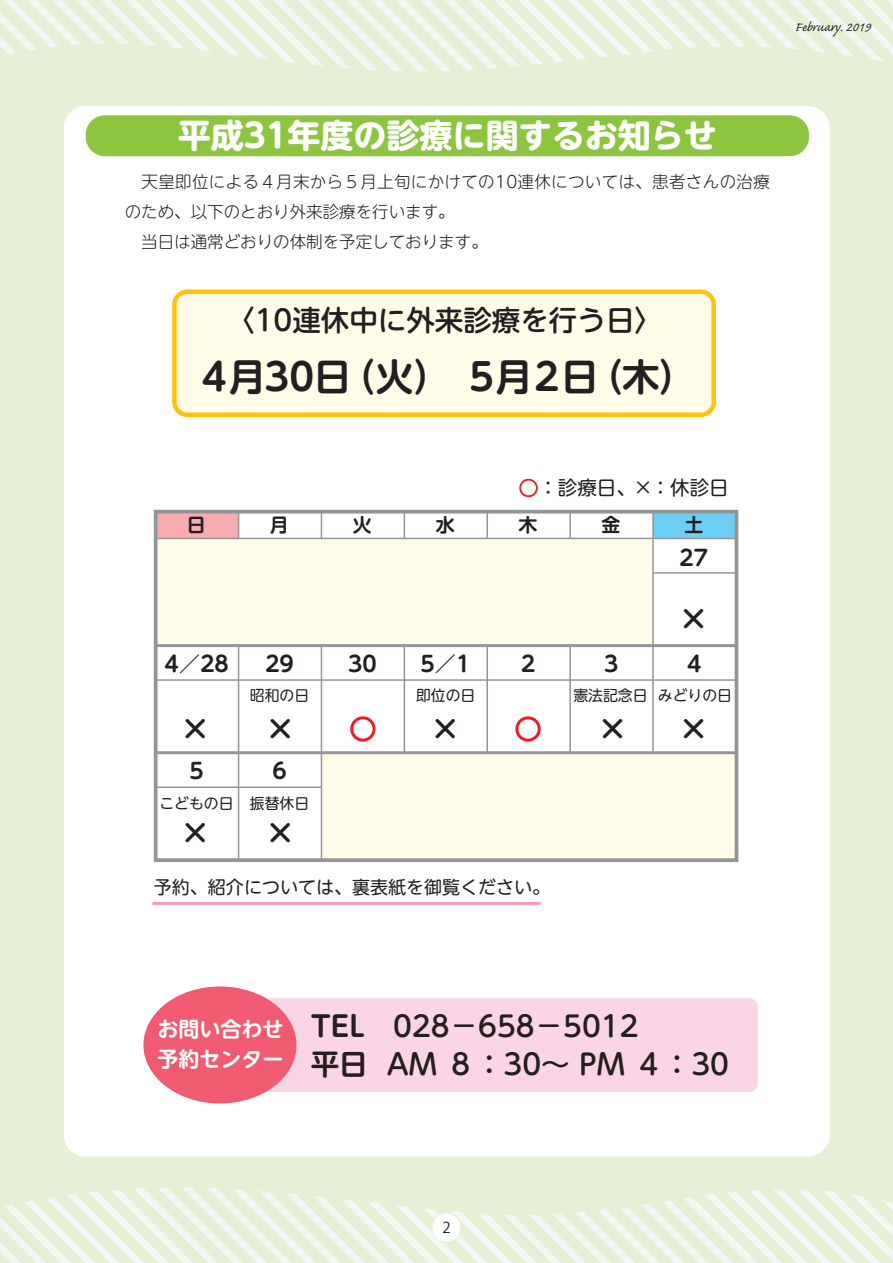
<style>
.page{position:relative;width:893px;height:1263px;background:#fff}
.page>*{position:absolute;margin:0;border:0;box-sizing:border-box;transform-origin:0 0}
.t1{font:37.5px "UD Shin M Go Pr 6 N De Bold 90 pv RKSJ H";letter-spacing:-.115em;color:#231f20}
.t2{font:33px "UD Shin M Go Pr 6 N Bold 90 pv RKSJ H";color:#fff}
.t3{font:31.05px "UD Shin M Go Pr 6 N De Bold 90 pv RKSJ H";color:#231f20}
.t4{font:28.5px/37.5px "UD Shin M Go Pr 6 N Medium 90 pv RKSJ H";color:#231f20}
.t5{font:21.6px "UD Shin M Go Pr 6 N De Bold 90 pv RKSJ H";color:#231f20}
.t6{font:21px/30px "UD Shin M Go Pr 6 N De Bold 90 pv RKSJ H";color:#fff}
.t7{font:19.5px "UD Shin M Go Pr 6 N Regular 90 pv RKSJ H";color:#231f20}
.t8{font:18.9px "UD Shin M Go Pr 6 N De Bold 90 pv RKSJ H";color:#231f20}
.t9{font:18px "UD Shin M Go Pr 6 N Regular 90 pv RKSJ H";color:#231f20}
.t10{font:16.5px/30px "UD Shin M Go Pr 6 N Light 90 pv RKSJ H";letter-spacing:.01em;color:#231f20}
.t11{font:16.5px "Caflisch Script Pro";color:#231f20}
.t12{font:15px "Koz Go Pr 6 N Regular 90 pv RKSJ H";color:#231f20}
.t13{font:14.85px "UD Shin M Go Pr 6 N Regular 90 pv RKSJ H";color:#231f20}
.s1{color:#ed1c24}
.s2{font-family:"UD Shin M Go Pr 6 N De Bold 90 pv RKSJ H"}
</style>
<div class="page">
<div style="left:0;top:0;width:892px;height:1263px;background:#e5f0d4"></div>
<div style="left:64px;top:106px;width:765px;height:1050px;background:#fff;border-radius:21px"></div>
<svg style="left:0;top:0;width:892px;height:72px"></svg>
<svg style="left:0;top:1188px;width:892px;height:75px"></svg>
<div style="left:155px;top:540px;width:497px;height:107px;background:#fffde8"></div>
<div style="left:321px;top:754px;width:415px;height:106px;background:#fffde8"></div>
<div style="left:155px;top:511px;width:83px;height:28px;background:#f8abad"></div>
<div style="left:653px;top:511px;width:83px;height:28px;background:#6dcff6"></div>
<div style="left:86px;top:115px;width:723px;height:41px;background:#8cc63f;border-radius:19px"></div>
<div style="left:174px;top:292px;width:539px;height:123px;background:#fffde8;border-radius:13px"></div>
<div style="left:172px;top:289px;width:544px;height:128px;border:4px solid #ffc20e;border-radius:13px"></div>
<div style="left:154px;top:510px;width:584px;height:352px;border:4px solid #939598"></div>
<svg style="left:238px;top:512px;width:1px;height:26px"></svg>
<svg style="left:321px;top:512px;width:1px;height:26px"></svg>
<hr style="left:403px;top:512px;width:2px;height:26px;background:#939598">
<hr style="left:486px;top:512px;width:2px;height:26px;background:#939598">
<hr style="left:569px;top:512px;width:2px;height:26px;background:#939598">
<hr style="left:238px;top:646px;width:1px;height:214px;background:#939598">
<hr style="left:321px;top:645px;width:1px;height:215px;background:#939598">
<hr style="left:403px;top:645px;width:2px;height:108px;background:#939598">
<hr style="left:486px;top:645px;width:2px;height:108px;background:#939598">
<hr style="left:569px;top:645px;width:2px;height:108px;background:#939598">
<hr style="left:652px;top:512px;width:1px;height:241px;background:#939598">
<hr style="left:156px;top:538px;width:580px;height:1px;background:#939598">
<hr style="left:653px;top:572px;width:83px;height:2px;background:#939598">
<hr style="left:156px;top:644px;width:580px;height:3px;background:#939598">
<hr style="left:156px;top:679px;width:580px;height:2px;background:#939598">
<hr style="left:156px;top:751px;width:580px;height:3px;background:#939598">
<hr style="left:156px;top:786px;width:165px;height:2px;background:#939598">
<div style="left:519px;top:479px;width:18px;height:18px;border:1px solid #ed1c24;border-radius:50%"></div>
<div style="left:520px;top:480px;width:17px;height:17px;border:1px solid #ed1c24;border-radius:50%"></div>
<div style="left:515px;top:716px;width:25px;height:26px;border:3px solid #ed1c24;border-radius:50%"></div>
<div style="left:350px;top:716px;width:25px;height:26px;border:3px solid #ed1c24;border-radius:50%"></div>
<hr style="left:152px;top:902px;width:388px;height:3px;background:#f49ac1">
<div style="left:232px;top:998px;width:525px;height:94px;background:#fad5e5;border-radius:9px"></div>
<div style="left:143px;top:986px;width:153px;height:117px;background:#f05b72;border-radius:50%"></div>
<div style="left:432px;top:1213px;width:28px;height:28px;background:#fff;border-radius:50%"></div>
<p class="t11" style="left:795px;top:16px;width:77px">February. 2019</p>
<h2 class="t2" style="left:178px;top:123px;width:540px">平成31年度の診療に関するお知らせ</h2>
<p class="t10" style="left:125px;top:169px;width:646px">　天皇即位による４月末から５月上旬にかけての10連休については、患者さんの治療のため、以下のとおり外来診療を行います。<br>　当日は通常どおりの体制を予定しております。</p>
<h3 class="t4" style="left:226px;top:305px;width:438px">〈10連休中に外来診療を行う日〉</h3>
<h1 class="t1" style="left:195px;top:363px;width:501px">４月30日（火） ５月２日（木）</h1>
<p class="t7" style="left:519px;top:481px;width:211px"><span class="s1">○</span>：診療日、×：休診日</p>
<p class="t8" style="left:187px;top:517px;width:20px">日</p>
<p class="t8" style="left:270px;top:517px;width:20px">月</p>
<p class="t8" style="left:353px;top:517px;width:20px">火</p>
<p class="t8" style="left:435px;top:517px;width:20px">水</p>
<p class="t8" style="left:518px;top:517px;width:20px">木</p>
<p class="t8" style="left:601px;top:517px;width:20px">金</p>
<p class="t8" style="left:684px;top:517px;width:20px">土</p>
<h3 class="t5" style="left:679px;top:549px;width:30px">27</h3>
<h3 class="t5" style="left:164px;top:656px;width:66px">4／28</h3>
<h3 class="t5" style="left:265px;top:656px;width:30px">29</h3>
<p class="t13" style="left:250px;top:689px;width:61px">昭和の日</p>
<h3 class="t3" style="left:678px;top:608px;width:33px">×</h3>
<h3 class="t5" style="left:348px;top:656px;width:30px">30</h3>
<h3 class="t5" style="left:420px;top:656px;width:52px">5／1</h3>
<h3 class="t5" style="left:521px;top:656px;width:16px">2</h3>
<h3 class="t5" style="left:604px;top:656px;width:16px">3</h3>
<h3 class="t5" style="left:687px;top:656px;width:16px">4</h3>
<p class="t13" style="left:416px;top:689px;width:61px">即位の日</p>
<p class="t13" style="left:573px;top:689px;width:160px">憲法記念日 みどりの日</p>
<h3 class="t3" style="left:180px;top:718px;width:33px">×</h3>
<h3 class="t3" style="left:265px;top:718px;width:33px">×</h3>
<h3 class="t3" style="left:429px;top:718px;width:33px">×</h3>
<h3 class="t3" style="left:597px;top:718px;width:33px">×</h3>
<h3 class="t3" style="left:678px;top:718px;width:33px">×</h3>
<h3 class="t5" style="left:189px;top:763px;width:16px">5</h3>
<h3 class="t5" style="left:272px;top:763px;width:16px">6</h3>
<p class="t13" style="left:159px;top:798px;width:151px">こどもの日 振替休日</p>
<h3 class="t3" style="left:180px;top:821px;width:33px">×</h3>
<h3 class="t3" style="left:265px;top:821px;width:33px">×</h3>
<p class="t9" style="left:154px;top:881px;width:398px">予約、紹介については、裏表紙を御覧ください。</p>
<p class="t6" style="left:157px;top:1017px;width:127px">お問い合わせ予約センター</p>
<h3 class="t4" style="left:311px;top:1011px;width:420px"><span class="s2">TEL</span>　028－658－5012<br><span class="s2">平日</span> AM ８：30～ PM ４：30</h3>
<p class="t12" style="left:442px;top:1222px;width:10px">2</p>
</div>
